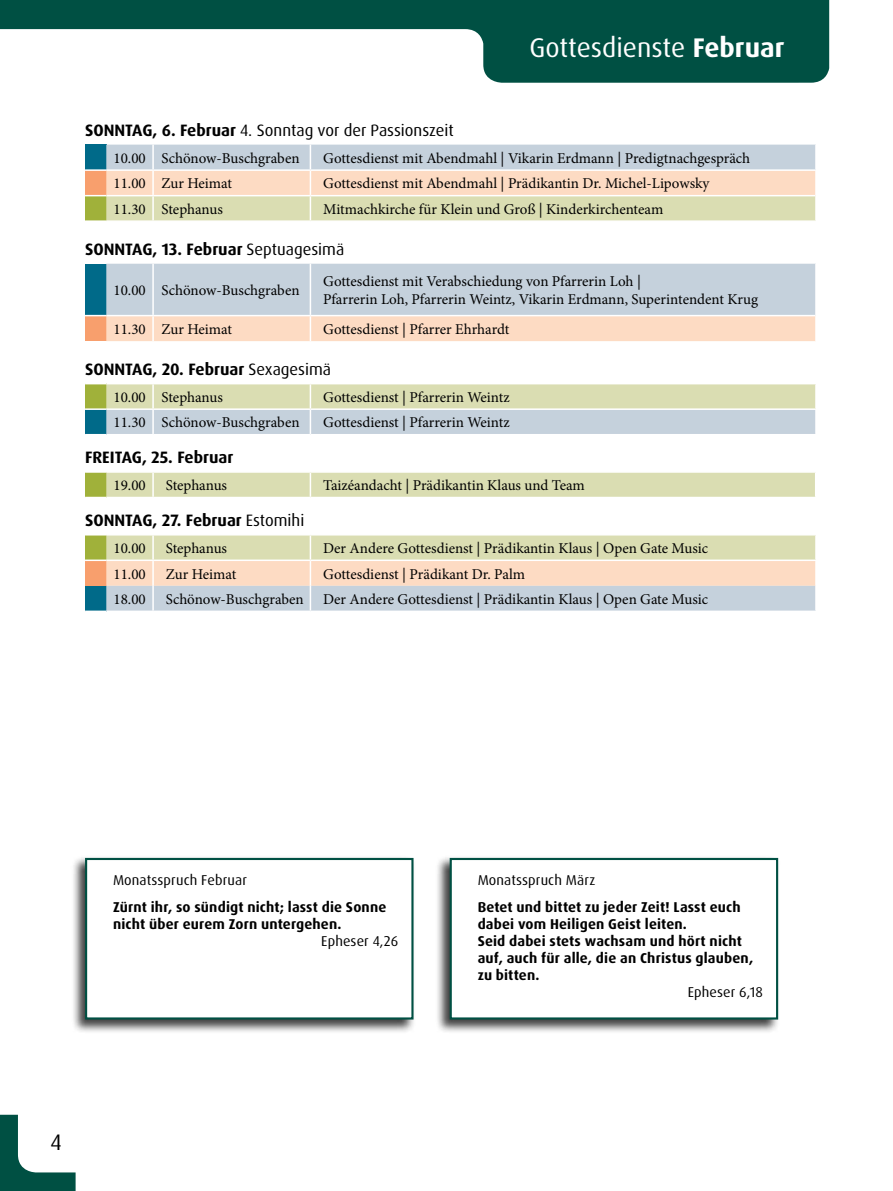
<style>
.page{position:relative;width:893px;height:1191px;background:#fff}
.page>*{position:absolute;margin:0;border:0;box-sizing:border-box;transform-origin:0 0}
.t1{font:27px "Dax OT";color:#fff}
.t2{font:22.5px "Dax OT";color:#000}
.t3{font:700 16.5px "Dax OT";color:#000}
.t4{font:16.5px "Dax OT";color:#000}
.t5{font:15px/18px "Minion Pro";color:#000}
.t6{font:700 14.25px/17.1px "Dax OT";letter-spacing:.01em;color:#000}
.t7{font:14.25px "Dax OT";letter-spacing:.01em;color:#000}
.s1{font-weight:700}
.s2{font-weight:400}
</style>
<div class="page">
<svg style="left:0;top:1114px;width:76px;height:77px"></svg>
<svg style="left:0;top:0;width:829px;height:83px;fill:#005043"></svg>
<svg style="left:85px;top:145px;width:731px;height:76px;background:#ddd8c6"></svg>
<svg style="left:85px;top:264px;width:731px;height:77px;background:#d3d2d1"></svg>
<hr style="left:106px;top:315px;width:47px;height:1px;background:#fff">
<hr style="left:153px;top:315px;width:157px;height:1px;background:#fff">
<hr style="left:310px;top:315px;width:505px;height:1px;background:#fff">
<svg style="left:85px;top:383px;width:731px;height:52px;background:#cfd7c7"></svg>
<hr style="left:106px;top:434px;width:47px;height:1px;background:#fff">
<hr style="left:153px;top:434px;width:157px;height:1px;background:#fff">
<hr style="left:310px;top:434px;width:507px;height:1px;background:#fff">
<svg style="left:85px;top:472px;width:731px;height:25px;background:#d9ddb2"></svg>
<svg style="left:85px;top:535px;width:731px;height:75px;background:#ddd7c4"></svg>
<hr style="left:815px;top:586px;width:2px;height:24px;background:#fff">
<div style="left:71px;top:855px;width:345px;height:179px;background:#000;opacity:.75"></div>
<div style="left:85px;top:858px;width:329px;height:161px;background:#fff;border:2px solid #005043"></div>
<div style="left:435px;top:855px;width:345px;height:179px;background:#000;opacity:.75"></div>
<div style="left:450px;top:858px;width:328px;height:161px;background:#fff;border:2px solid #005043"></div>
<h1 class="t1" style="left:529px;top:31px;width:256px">Gottesdienste <span class="s1">Februar</span></h1>
<p class="t4" style="left:85px;top:120px;width:370px"><span class="s1">SONNTAG, 6. Februar</span> 4. Sonntag vor der Passionszeit</p>
<p class="t5" style="left:114px;top:149px;width:188px">10.00 Schönow-Buschgraben</p>
<p class="t5" style="left:323px;top:149px;width:429px">Gottesdienst mit Abendmahl | Vikarin Erdmann | Predigtnachgespräch</p>
<p class="t5" style="left:114px;top:175px;width:120px">11.00 Zur Heimat</p>
<p class="t5" style="left:323px;top:175px;width:388px">Gottesdienst mit Abendmahl | Prädikantin Dr. Michel-Lipowsky</p>
<p class="t5" style="left:114px;top:200px;width:111px">11.30 Stephanus</p>
<p class="t5" style="left:323px;top:200px;width:342px">Mitmachkirche für Klein und Groß | Kinderkirchenteam</p>
<p class="t3" style="left:85px;top:239px;width:261px">SONNTAG, 13. Februar <span class="s2">Septuagesimä</span></p>
<p class="t5" style="left:114px;top:281px;width:188px">10.00 Schönow-Buschgraben</p>
<p class="t5" style="left:323px;top:272px;width:436px">Gottesdienst mit Verabschiedung von Pfarrerin Loh |<br>Pfarrerin Loh, Pfarrerin Weintz, Vikarin Erdmann, Superintendent Krug</p>
<p class="t5" style="left:114px;top:320px;width:120px">11.30 Zur Heimat</p>
<p class="t5" style="left:323px;top:320px;width:188px">Gottesdienst | Pfarrer Ehrhardt</p>
<p class="t3" style="left:85px;top:358px;width:248px">SONNTAG, 20. Februar <span class="s2">Sexagesimä</span></p>
<p class="t5" style="left:114px;top:388px;width:111px">10.00 Stephanus</p>
<p class="t5" style="left:323px;top:388px;width:188px">Gottesdienst | Pfarrerin Weintz</p>
<p class="t5" style="left:114px;top:414px;width:188px">11.30 Schönow-Buschgraben</p>
<p class="t5" style="left:323px;top:414px;width:188px">Gottesdienst | Pfarrerin Weintz</p>
<p class="t3" style="left:85px;top:446px;width:150px">FREITAG, 25. Februar</p>
<p class="t5" style="left:114px;top:476px;width:34px">19.00</p>
<p class="t5" style="left:166px;top:476px;width:63px">Stephanus</p>
<p class="t5" style="left:323px;top:476px;width:263px">Taizéandacht | Prädikantin Klaus und Team</p>
<p class="t3" style="left:85px;top:509px;width:221px">SONNTAG, 27. Februar <span class="s2">Estomihi</span></p>
<p class="t5" style="left:114px;top:539px;width:34px">10.00</p>
<p class="t5" style="left:166px;top:539px;width:63px">Stephanus</p>
<p class="t5" style="left:323px;top:539px;width:387px">Der Andere Gottesdienst | Prädikantin Klaus | Open Gate Music</p>
<p class="t5" style="left:114px;top:565px;width:34px">11.00</p>
<p class="t5" style="left:166px;top:565px;width:72px">Zur Heimat</p>
<p class="t5" style="left:323px;top:565px;width:203px">Gottesdienst | Prädikant Dr. Palm</p>
<p class="t5" style="left:114px;top:590px;width:34px">18.00</p>
<p class="t5" style="left:166px;top:590px;width:140px">Schönow-Buschgraben</p>
<p class="t5" style="left:323px;top:590px;width:387px">Der Andere Gottesdienst | Prädikantin Klaus | Open Gate Music</p>
<p class="t7" style="left:113px;top:871px;width:135px">Monatsspruch Februar</p>
<p class="t6" style="left:113px;top:898px;width:275px">Zürnt ihr, so sündigt nicht; lasst die Sonne nicht über eurem Zorn untergehen.</p>
<p class="t7" style="left:321px;top:932px;width:78px">Epheser 4,26</p>
<h2 class="t2" style="left:50px;top:1128px;width:13px">4</h2>
<p class="t7" style="left:478px;top:871px;width:119px">Monatsspruch März</p>
<p class="t6" style="left:478px;top:898px;width:277px">Betet und bittet zu jeder Zeit! Lasst euch dabei vom Heiligen Geist leiten.<br>Seid dabei stets wachsam und hört nicht auf, auch für alle, die an Christus glauben, zu bitten.</p>
<p class="t7" style="left:688px;top:983px;width:77px">Epheser 6,18</p>
</div>
